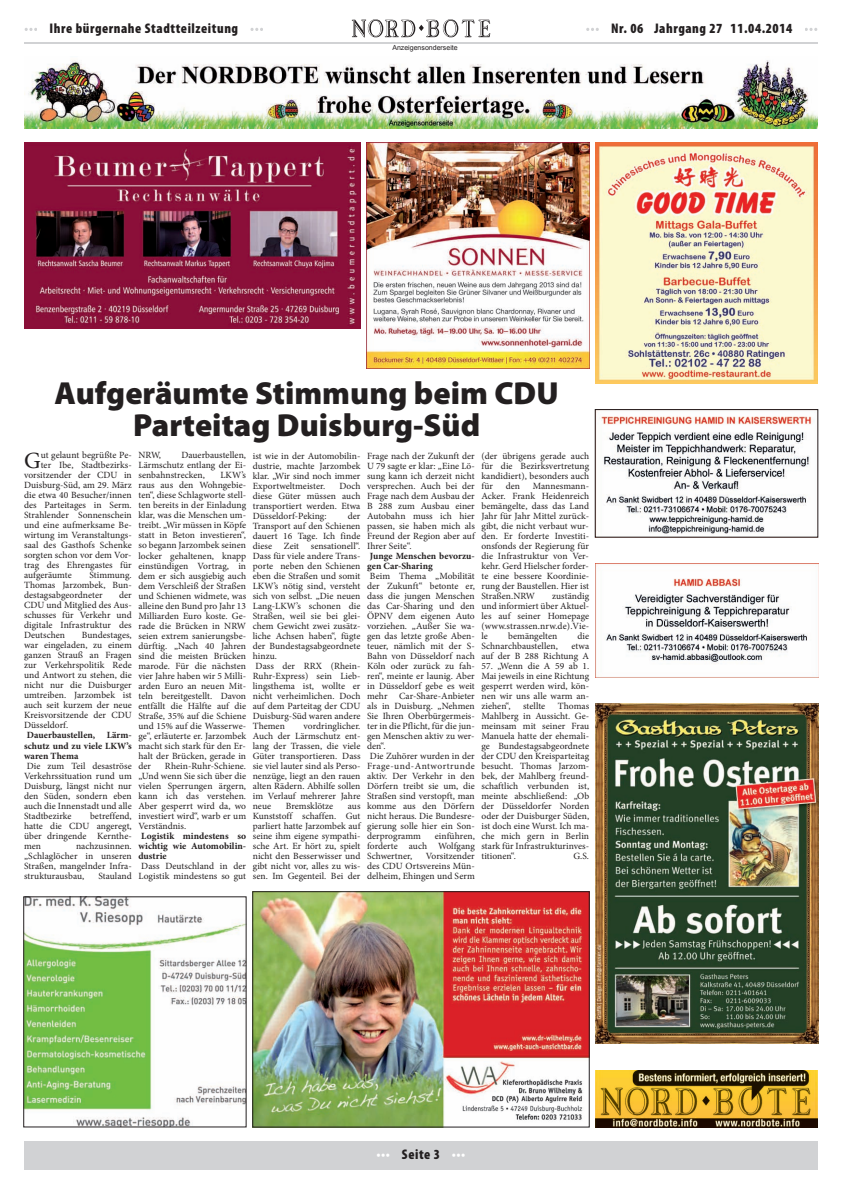
<style>
.page{position:relative;width:842px;height:1191px;background:#fff}
.page>*{position:absolute;margin:0;border:0;box-sizing:border-box;transform-origin:0 0}
.t1{font:900 32px/32px "Myriad Pro";color:#231f20;text-align:center}
.t2{font:23.2px "Minion Pro";color:#231f20}
.t3{font:900 condensed 14px "Myriad Pro";letter-spacing:.04em;color:#231f20}
.t4{font:900 condensed 14px "Myriad Pro";letter-spacing:.04em;color:#fff}
.t5{font:9.5px/10px "Minion Pro";letter-spacing:.005em;color:#231f20;text-align:justify}
.t6{font:700 9.5px/10px "Minion Pro";letter-spacing:.005em;color:#231f20;text-align:justify}
.t7{font:7px "Arial";color:#231f20}
.s1{color:#fff}
.s2{color:#231f20}
</style>
<div class="page">
<div style="left:24px;top:1141px;width:794px;height:28px;background:#d1d2d4"></div>
<img style="left:24px;top:142px;width:336px;height:187px">
<img style="left:26px;top:898px;width:218px;height:227px">
<img style="left:255px;top:893px;width:332px;height:232px">
<img style="left:596px;top:703px;width:222px;height:341px">
<img style="left:595px;top:142px;width:223px;height:241px">
<svg style="left:25px;top:28px;width:12px;height:3px"></svg>
<svg style="left:250px;top:28px;width:13px;height:3px"></svg>
<hr style="left:24px;top:42px;width:794px;height:1px;background:#d1d2d4">
<svg style="left:586px;top:28px;width:13px;height:3px"></svg>
<svg style="left:805px;top:28px;width:12px;height:3px"></svg>
<svg style="left:352px;top:19px;width:138px;height:18px"></svg>
<img style="left:601px;top:416px;width:211px;height:118px">
<div style="left:595px;top:409px;width:223px;height:128px;border:1px solid #231f20"></div>
<img style="left:25px;top:60px;width:793px;height:68px">
<img style="left:596px;top:563px;width:222px;height:114px">
<img style="left:595px;top:1070px;width:223px;height:57px">
<img style="left:367px;top:142px;width:222px;height:227px">
<h3 class="t3" style="left:50px;top:24px;width:190px">Ihre bürgernahe Stadtteilzeitung</h3>
<p class="t7" style="left:392px;top:44px;width:67px">Anzeigensonderseite</p>
<h3 class="t3" style="left:611px;top:24px;width:183px">Nr. 06 <span class="s1">•</span> Jahrgang 27 <span class="s1">•</span>11.04.2014</h3>
<h1 class="t1" style="left:55px;top:379px;width:505px">Aufgeräumte Stimmung beim CDU<br>Parteitag Duisburg-Süd</h1>
<h2 class="t2" style="left:24px;top:452px;width:18px">G</h2>
<p class="t5" style="left:41px;top:451px;width:93px">ut gelaunt begrüßte Pe-</p>
<p class="t5" style="left:138px;top:451px;width:109px;text-indent:43px">Dauerbaustellen, Lärmschutz entlang der Ei&shy;senbahnstrecken,</p>
<p class="t5" style="left:253px;top:451px;width:109px">ist wie in der Automobilin&shy;dustrie, machte Jarzombek klar. „Wir sind noch immer Exportweltmeister.</p>
<p class="t5" style="left:367px;top:451px;width:109px">Frage nach der Zukunft der U 79 sagte er klar: „Eine Lö&shy;sung kann ich derzeit nicht versprechen. Auch bei der Frage nach dem Ausbau der B 288 zum Ausbau einer Autobahn muss ich hier passen, sie haben mich als Freund der Region aber auf Ihrer Seite“.</p>
<p class="t6" style="left:367px;top:551px;width:109px">Junge Menschen bevorzu&shy;gen Car-Sharing</p>
<p class="t5" style="left:367px;top:571px;width:109px;text-align:left">Beim Thema „Mobilität der Zukunft“ betonte er, dass die jungen Menschen das Car-Sharing und den<br>ÖPNV dem eigenen Auto vorziehen. „Außer Sie wa&shy;gen das letzte große Aben&shy;teuer, nämlich mit der S-<br>Bahn von Düsseldorf nach<br>Köln oder zurück zu fah&shy;ren“, meinte er launig. Aber in Düsseldorf gebe es weit mehr Car-Share-Anbieter als in Duisburg. „Nehmen<br>Sie Ihren Oberbürgermeis&shy;ter in die Pflicht, für die jun&shy;gen Menschen aktiv zu wer&shy;den“.<br>Die Zuhörer wurden in der<br>Frage-und-Antwortrunde aktiv. Der Verkehr in den<br>Dörfern treibt sie um, die<br>Straßen sind verstopft, man komme aus den Dörfern nicht heraus. Die Bundesre&shy;gierung solle hier ein Son&shy;derprogramm</p>
<p class="t5" style="left:481px;top:451px;width:109px">(der übrigens gerade auch für die Bezirksvertretung kandidiert), besonders auch für</p>
<p class="t5" style="left:138px;top:451px;width:24px">NRW,</p>
<p class="t5" style="left:41px;top:461px;width:93px">ter Ibe, Stadtbezirks-</p>
<p class="t5" style="left:24px;top:471px;width:109px">vorsitzender der CDU in</p>
<p class="t5" style="left:24px;top:481px;width:109px">Duisburg-Süd, am 29. März</p>
<p class="t5" style="left:24px;top:491px;width:109px">die etwa 40 Besucher/innen</p>
<p class="t5" style="left:24px;top:501px;width:109px">des Parteitages in Serm.</p>
<p class="t5" style="left:24px;top:511px;width:109px">Strahlender Sonnenschein</p>
<p class="t5" style="left:24px;top:521px;width:109px">und eine aufmerksame Be-</p>
<p class="t5" style="left:24px;top:531px;width:109px">wirtung im Veranstaltungs-</p>
<p class="t5" style="left:24px;top:541px;width:109px">saal des Gasthofs Schenke</p>
<p class="t5" style="left:24px;top:551px;width:109px">sorgten schon vor dem Vor-</p>
<p class="t5" style="left:24px;top:561px;width:109px">trag des Ehrengastes für</p>
<p class="t5" style="left:24px;top:571px;width:49px">aufgeräumte</p>
<p class="t5" style="left:138px;top:471px;width:109px;text-indent:82px">LKW’s raus aus den Wohngebie&shy;ten“, diese Schlagworte stell&shy;ten bereits in der Einladung klar, was die Menschen um&shy;treibt. „Wir müssen in Köpfe statt in Beton investieren“, so begann Jarzombek seinen locker gehaltenen, knapp einstündigen Vortrag, in dem er sich ausgiebig auch dem Verschleiß der Straßen und Schienen widmete, was alleine den Bund pro Jahr 13<br>Milliarden Euro koste. Ge&shy;rade die Brücken in NRW seien extrem sanierungsbe&shy;dürftig. „Nach 40 Jahren sind die meisten Brücken marode. Für die nächsten vier Jahre haben wir 5 Milli&shy;arden Euro an neuen Mit&shy;teln bereitgestellt. Davon entfällt die Hälfte auf die Straße, 35% auf die Schiene und 15% auf die Wasserwe&shy;ge“, erläuterte er. Jarzombek macht sich stark für den Er&shy;halt der Brücken, gerade in der</p>
<p class="t5" style="left:253px;top:481px;width:109px;text-indent:87px">Doch diese Güter müssen auch transportiert werden. Etwa Düsseldorf-Peking:</p>
<p class="t5" style="left:506px;top:482px;width:16px">den</p>
<p class="t5" style="left:481px;top:482px;width:109px;text-indent:51px">Mannesmann-Acker. Frank Heidenreich bemängelte, dass das Land Jahr für Jahr Mittel zurück&shy;gibt, die nicht verbaut wur&shy;den. Er forderte Investiti&shy;onsfonds der Regierung für die Infrastruktur von Ver&shy;kehr. Gerd Hielscher forder&shy;te eine bessere Koordinie&shy;rung der Baustellen. Hier ist Straßen.NRW</p>
<p class="t5" style="left:253px;top:511px;width:109px;text-align:left;text-indent:95px">der<br>Transport auf den Schienen dauert 16 Tage. Ich finde diese Zeit sensationell“.<br>Dass für viele andere Trans&shy;porte neben den Schienen eben die Straßen und somit<br>LKW’s nötig sind, versteht sich von selbst. „Die neuen<br>Lang-LKW’s schonen die<br>Straßen, weil sie bei glei&shy;chem Gewicht zwei zusätz&shy;liche Achsen haben“, fügte der Bundestagsabgeordnete hinzu.<br>Dass der RRX (Rhein-<br>Ruhr-Express) sein Lieb&shy;lingsthema ist, wollte er nicht verheimlichen. Doch auf dem Parteitag der CDU<br>Duisburg-Süd waren andere<br>Themen</p>
<p class="t5" style="left:24px;top:571px;width:109px;text-indent:65px">Stimmung.<br>Thomas Jarzombek, Bun&shy;destagsabgeordneter</p>
<p class="t5" style="left:24px;top:591px;width:109px;text-indent:95px">der CDU und Mitglied des Aus&shy;schusses für Verkehr und digitale Infrastruktur des Deutschen</p>
<p class="t5" style="left:481px;top:592px;width:109px;text-indent:71px">zuständig und informiert über Aktuel&shy;les auf seiner Homepage (www.strassen.nrw.de).Vie&shy;le</p>
<p class="t5" style="left:24px;top:631px;width:109px;text-indent:58px">Bundestages, war eingeladen, zu einem ganzen Strauß an Fragen zur Verkehrspolitik Rede und Antwort zu stehen, die nicht nur die Duisburger umtreiben. Jarzombek ist auch seit kurzem der neue Kreisvorsitzende der CDU Düsseldorf.</p>
<p class="t6" style="left:24px;top:731px;width:109px">Dauerbaustellen, Lärm&shy;schutz und zu viele LKW’s waren Thema</p>
<p class="t5" style="left:24px;top:761px;width:109px">Die zum Teil desaströse Verkehrssituation rund um Duisburg, längst nicht nur den Süden, sondern eben auch die Innenstadt und alle Stadtbezirke</p>
<p class="t5" style="left:508px;top:632px;width:51px">bemängelten</p>
<p class="t5" style="left:577px;top:632px;width:13px">die</p>
<p class="t5" style="left:481px;top:642px;width:78px">Schnarchbaustellen,</p>
<p class="t5" style="left:481px;top:642px;width:109px;text-align:right">etwa<br>auf der B 288 Richtung A</p>
<p class="t5" style="left:481px;top:662px;width:109px">57. „Wenn die A 59 ab 1.<br>Mai jeweils in eine Richtung gesperrt werden wird, kön&shy;nen wir uns alle warm an&shy;ziehen“,</p>
<p class="t5" style="left:481px;top:702px;width:109px;text-indent:76px">Thomas Mahlberg in Aussicht. Ge&shy;meinsam mit seiner Frau Manuela hatte der ehemali&shy;ge Bundestagsabgeordnete der CDU den Kreisparteitag besucht. Thomas Jarzom&shy;bek, der Mahlberg freund&shy;schaftlich verbunden ist, meinte abschließend: „Ob der Düsseldorfer Norden oder der Duisburger Süden, ist doch eine Wurst. Ich ma&shy;che mich gern in Berlin stark für Infrastrukturinves&shy;titionen“.</p>
<p class="t5" style="left:523px;top:702px;width:24px">stellte</p>
<p class="t5" style="left:253px;top:721px;width:109px;text-indent:51px">vordringlicher.<br>Auch der Lärmschutz ent&shy;lang der Trassen, die viele Güter transportieren. Dass sie viel lauter sind als Perso&shy;nenzüge, liegt an den rauen alten Rädern. Abhilfe sollen im Verlauf mehrerer Jahre neue</p>
<p class="t5" style="left:138px;top:761px;width:109px;text-indent:27px">Rhein-Ruhr-Schiene. „Und wenn Sie sich über die vielen Sperrungen ärgern, kann ich das verstehen.<br>Aber gesperrt wird da, wo investiert wird“, warb er um Verständnis.</p>
<p class="t6" style="left:138px;top:831px;width:109px">Logistik mindestens so wichtig wie Automobilin&shy;dustrie</p>
<p class="t5" style="left:138px;top:861px;width:109px">Dass Deutschland in der<br>Logistik mindestens so gut</p>
<p class="t5" style="left:286px;top:801px;width:49px">Bremsklötze</p>
<p class="t5" style="left:253px;top:801px;width:109px;text-indent:95px">aus Kunststoff schaffen. Gut parliert hatte Jarzombek auf seine ihm eigene sympathi&shy;sche Art. Er hört zu, spielt nicht den Besserwisser und gibt nicht vor, alles zu wis&shy;sen. Im Gegenteil. Bei der</p>
<p class="t5" style="left:24px;top:811px;width:109px;text-indent:66px">betreffend, hatte die CDU angeregt, über dringende Kernthe&shy;men</p>
<p class="t5" style="left:367px;top:831px;width:109px;text-indent:68px">einführen, forderte auch Wolfgang Schwertner,</p>
<p class="t5" style="left:24px;top:841px;width:109px;text-indent:52px">nachzusinnen. „Schlaglöcher in unseren Straßen, mangelnder Infra&shy;strukturausbau,</p>
<p class="t5" style="left:367px;top:851px;width:109px;text-indent:59px">Vorsitzender des CDU Ortsvereins Mün&shy;delheim, Ehingen und Serm</p>
<p class="t5" style="left:573px;top:852px;width:17px">G.S.</p>
<p class="t5" style="left:98px;top:871px;width:35px">Stauland</p>
<h3 class="t4" style="left:376px;top:1149px;width:91px">••• <span class="s2">Seite 3</span> •••</h3>
</div>
